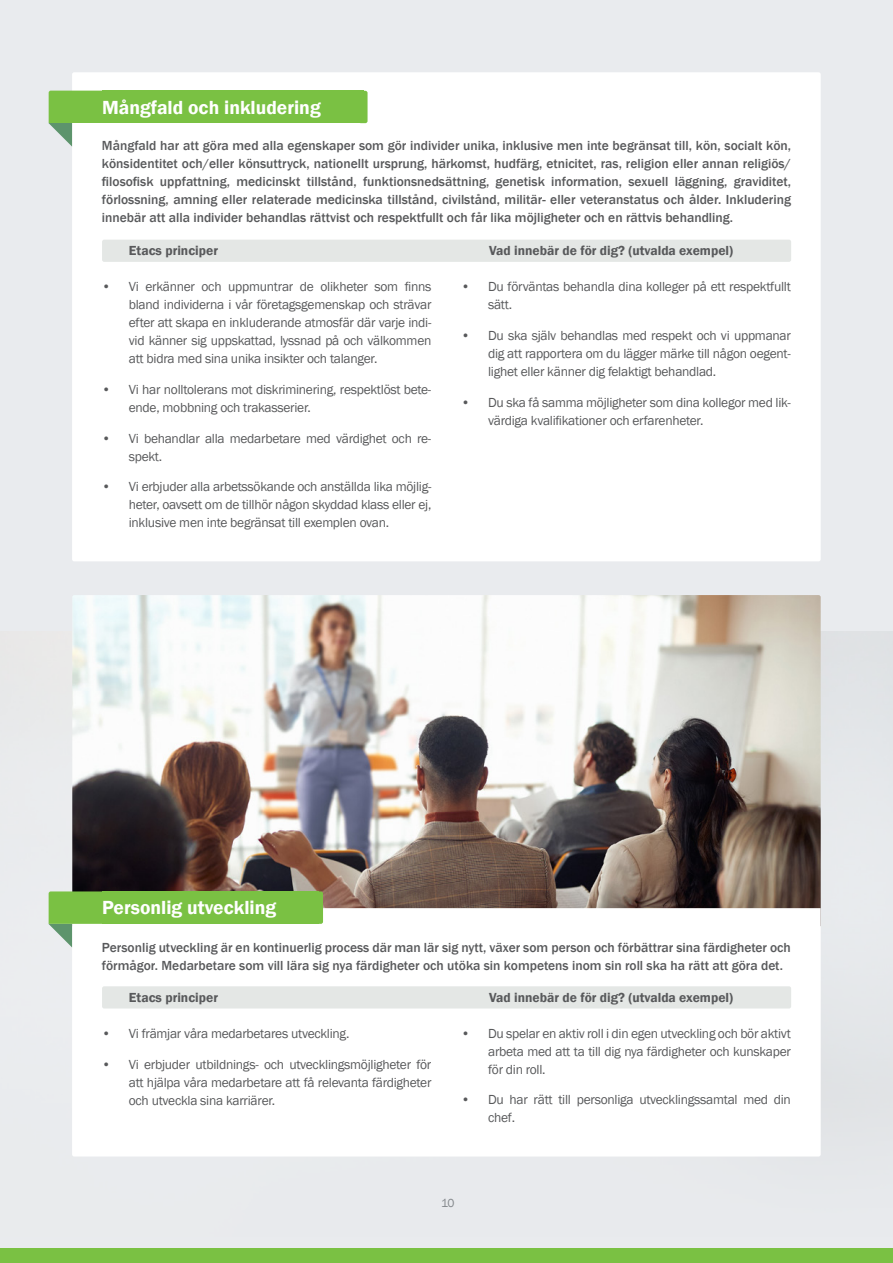
<style>
.page{position:relative;width:893px;height:1263px;background:#fff}
.page>*{position:absolute;margin:0;border:0;box-sizing:border-box;transform-origin:0 0}
.t1{font:600 19.5px "Franklin Gothic";color:#fff}
.t2{font:13.5px/18px "Franklin Gothic";letter-spacing:-.02em;color:#58595b;text-align:justify}
.t3{font:500 13.5px/18px "Franklin Gothic";color:#58595b}
.t4{font:600 13.5px "Franklin Gothic";color:#58595b}
.t5{font:12px "Franklin Gothic";color:#84888c}
</style>
<div class="page">
<div style="left:0;top:0;width:893px;height:1248px;background:#e9ebee"></div>
<div style="left:0;top:1248px;width:893px;height:15px;background:#7ac143"></div>
<img style="left:72px;top:595px;width:749px;height:313px">
<div style="left:72px;top:908px;width:749px;height:248px;background:#fff"></div>
<div style="left:102px;top:986px;width:689px;height:22px;background:#e4e7e5;border-radius:2px"></div>
<svg style="left:48px;top:891px;width:73px;height:56px;background:#acd493"></svg>
<div style="left:72px;top:72px;width:749px;height:489px;background:#fff;border-radius:2px"></div>
<div style="left:102px;top:240px;width:689px;height:22px;background:#e4e7e5;border-radius:2px"></div>
<svg style="left:48px;top:91px;width:54px;height:56px"></svg>
<div style="left:102px;top:91px;width:261px;height:32px;background:#7ac143"></div>
<div style="left:359px;top:91px;width:9px;height:32px;background:#7ac143;border-radius:2px"></div>
<div style="left:102px;top:891px;width:217px;height:33px;background:#7ac143"></div>
<div style="left:314px;top:891px;width:9px;height:33px;background:#7ac143;border-radius:2px"></div>
<h1 class="t1" style="left:102px;top:95px;width:220px">Mångfald och inkludering</h1>
<p class="t3" style="left:102px;top:137px;width:691px;text-align:justify">Mångfald har att göra med alla egenskaper som gör individer unika, inklusive men inte begränsat till, kön, socialt kön, könsidentitet och/eller könsuttryck, nationellt ursprung, härkomst, hudfärg, etnicitet, ras, religion eller annan religiös/ filosofisk uppfattning, medicinskt tillstånd, funktionsnedsättning, genetisk information, sexuell läggning, graviditet, förlossning, amning eller relaterade medicinska tillstånd, civilstånd, militär- eller veteranstatus och ålder. Inkludering innebär att alla individer behandlas rättvist och respektfullt och får lika möjligheter och en rättvis behandling.</p>
<p class="t4" style="left:129px;top:243px;width:91px">Etacs principer</p>
<p class="t4" style="left:489px;top:243px;width:246px">Vad innebär de för dig? (utvalda exempel)</p>
<p class="t2" style="left:129px;top:278px;width:304px;text-indent:-27px">• Vi erkänner och uppmuntrar de olikheter som finns bland individerna i vår företagsgemenskap och strävar efter att skapa en inkluderande atmosfär där varje indi&shy;vid känner sig uppskattad, lyssnad på och välkommen att bidra med sina unika insikter och talanger.</p>
<p class="t2" style="left:129px;top:381px;width:304px;text-indent:-27px">• Vi har nolltolerans mot diskriminering, respektlöst bete&shy;ende, mobbning och trakasserier.</p>
<p class="t2" style="left:129px;top:429px;width:304px;text-indent:-27px">• Vi behandlar alla medarbetare med värdighet och re&shy;spekt.</p>
<p class="t2" style="left:129px;top:478px;width:304px;text-indent:-27px">• Vi erbjuder alla arbetssökande och anställda lika möjlig&shy;heter, oavsett om de tillhör någon skyddad klass eller ej, inklusive men inte begränsat till exemplen ovan.</p>
<p class="t2" style="left:488px;top:278px;width:304px;text-indent:-27px">• Du förväntas behandla dina kolleger på ett respektfullt sätt.</p>
<p class="t2" style="left:488px;top:327px;width:304px;text-indent:-27px">• Du ska själv behandlas med respekt och vi uppmanar dig att rapportera om du lägger märke till någon oegent&shy;lighet eller känner dig felaktigt behandlad.</p>
<p class="t2" style="left:488px;top:393px;width:304px;text-indent:-27px">• Du ska få samma möjligheter som dina kollegor med lik&shy;värdiga kvalifikationer och erfarenheter.</p>
<h1 class="t1" style="left:102px;top:896px;width:176px">Personlig utveckling</h1>
<p class="t3" style="left:102px;top:938px;width:691px">Personlig utveckling är en kontinuerlig process där man lär sig nytt, växer som person och förbättrar sina färdigheter och förmågor. Medarbetare som vill lära sig nya färdigheter och utöka sin kompetens inom sin roll ska ha rätt att göra det.</p>
<p class="t4" style="left:129px;top:989px;width:91px">Etacs principer</p>
<p class="t4" style="left:489px;top:989px;width:246px">Vad innebär de för dig? (utvalda exempel)</p>
<p class="t2" style="left:102px;top:1024px;width:249px">• Vi främjar våra medarbetares utveckling.</p>
<p class="t2" style="left:129px;top:1055px;width:304px;text-indent:-27px">• Vi erbjuder utbildnings- och utvecklingsmöjligheter för att hjälpa våra medarbetare att få relevanta färdigheter och utveckla sina karriärer.</p>
<p class="t2" style="left:488px;top:1024px;width:304px;text-indent:-27px">• Du spelar en aktiv roll i din egen utveckling och bör aktivt arbeta med att ta till dig nya färdigheter och kunskaper för din roll.</p>
<p class="t2" style="left:488px;top:1091px;width:304px;text-indent:-27px">• Du har rätt till personliga utvecklingssamtal med din chef.</p>
<p class="t5" style="left:441px;top:1195px;width:15px">10</p>
</div>
